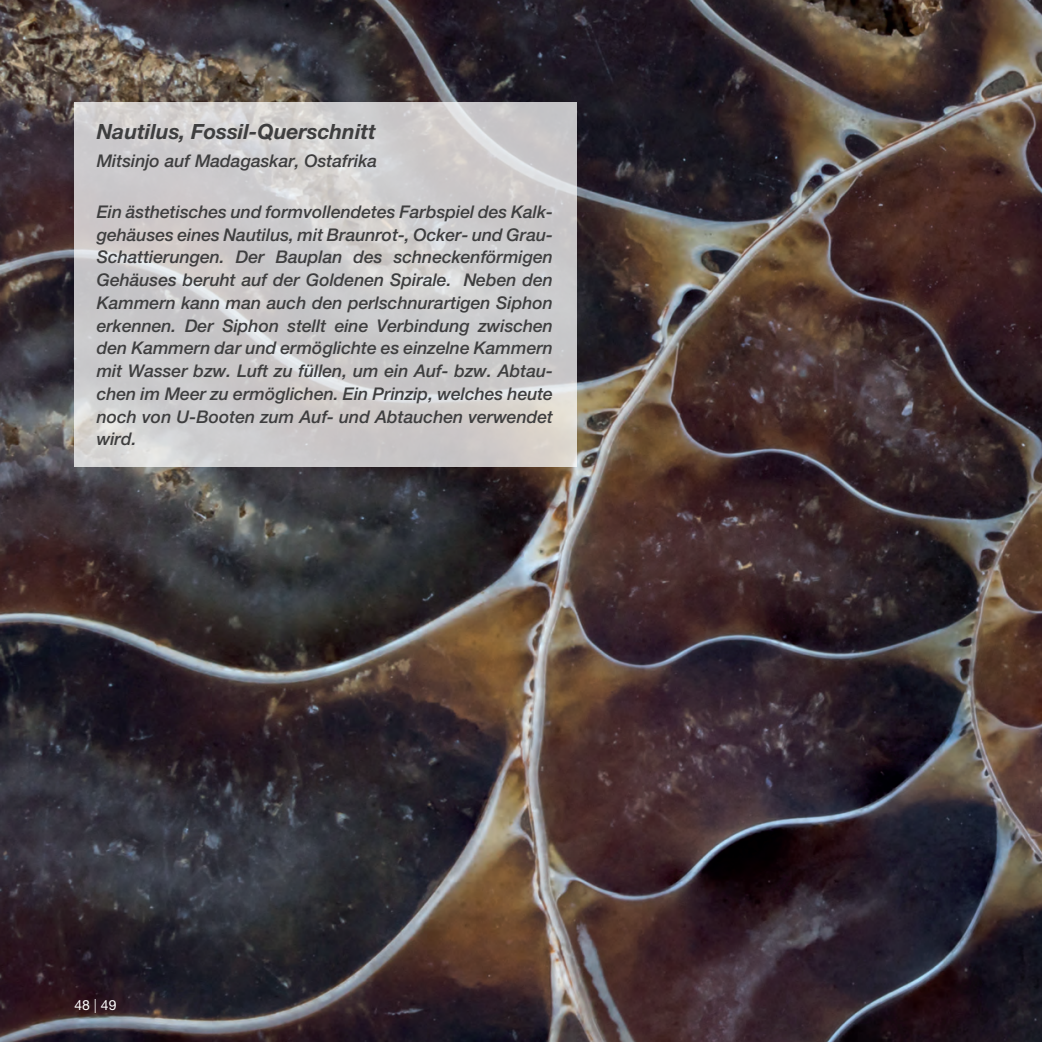
<style>
.page{position:relative;width:1042px;height:1042px;background:#fff}
.page>*{position:absolute;margin:0;border:0;box-sizing:border-box;transform-origin:0 0}
.t1{font:italic 700 21px "Helvetica Neue LT Pro";color:#3e3e3f}
.t2{font:italic 500 17.5px/22.8px "Helvetica Neue LT Pro";color:#3e3e3f;text-align:justify}
.t3{font:14px "Helvetica Neue LTW1 G";color:#fff}
.s1{font-weight:300}
</style>
<div class="page">
<img style="left:0;top:0;width:1042px;height:1042px">
<svg style="left:74px;top:102px;width:503px;height:364px;background:#cecccd"></svg>
<p class="t1" style="left:97px;top:119px;width:281px">Nautilus, Fossil-Querschnitt</p>
<p class="t2" style="left:97px;top:149px;width:282px">Mitsinjo auf Madagaskar, Ostafrika</p>
<p class="t2" style="left:97px;top:200px;width:458px">Ein ästhetisches und formvollendetes Farbspiel des Kalk&shy;gehäuses eines Nautilus, mit Braunrot-, Ocker- und Grau-Schattierungen. Der Bauplan des schneckenförmigen Gehäuses beruht auf der Goldenen Spirale. Neben den Kammern kann man auch den perlschnurartigen Siphon erkennen. Der Siphon stellt eine Verbindung zwischen den Kammern dar und ermöglichte es einzelne Kammern mit Wasser bzw. Luft zu füllen, um ein Auf- bzw. Abtau&shy;chen im Meer zu ermöglichen. Ein Prinzip, welches heute noch von U-Booten zum Auf- und Abtauchen verwendet wird.</p>
<p class="t3" style="left:74px;top:996px;width:44px">48 <span class="s1">|</span> 49</p>
</div>
